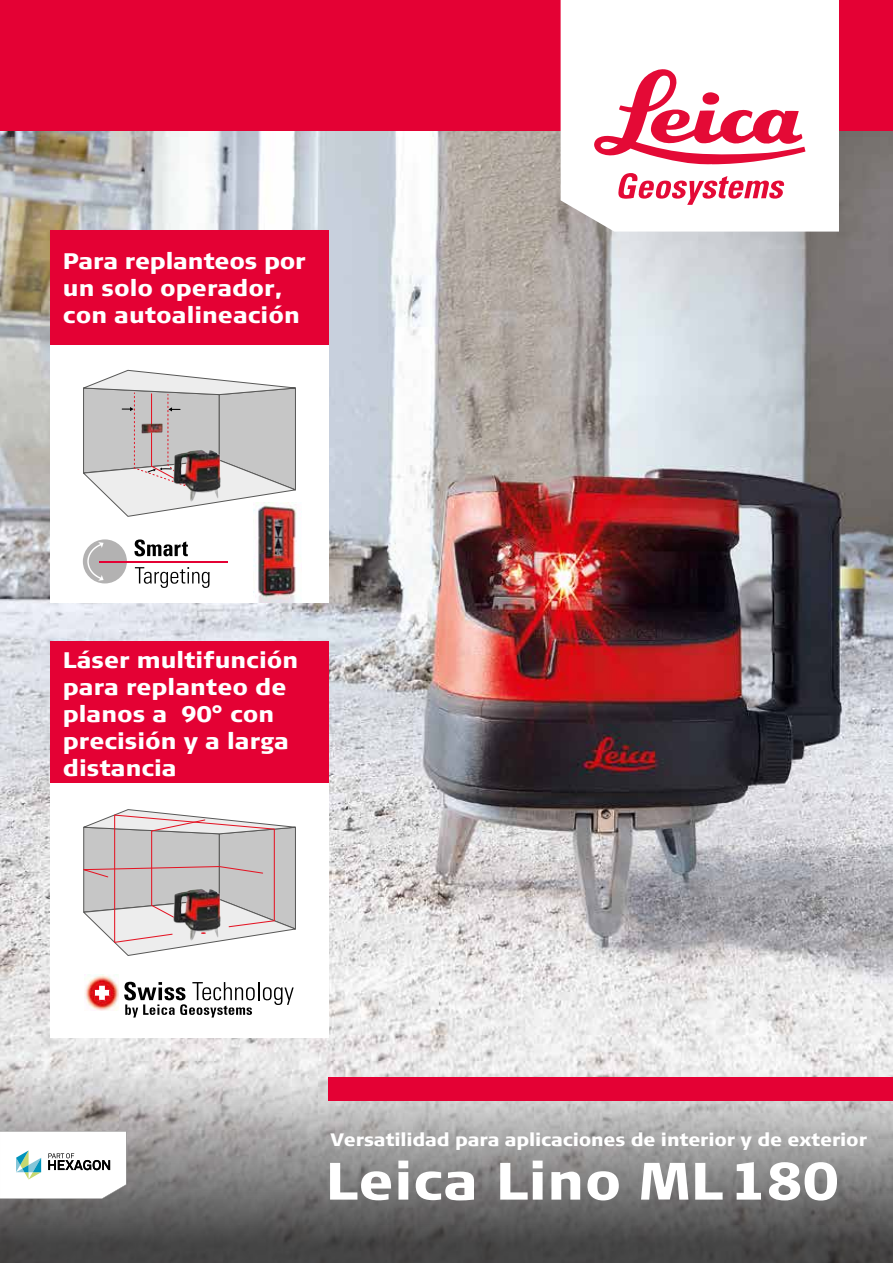
<style>
.page{position:relative;width:893px;height:1263px;background:#fff}
.page>*{position:absolute;margin:0;border:0;box-sizing:border-box;transform-origin:0 0}
.t1{font:900 52.5px "Signa Pro";letter-spacing:.015em;color:#fff}
.t2{font:900 22.5px/27px "Signa Pro";color:#fff}
.t3{font:900 18px "Signa Pro";letter-spacing:-.01em;color:#fff}
</style>
<div class="page">
<img style="left:0;top:131px;width:893px;height:901px">
<div style="left:0;top:0;width:893px;height:131px;background:#e40134"></div>
<div style="left:561px;top:0;width:278px;height:232px;background:#fff"></div>
<svg style="left:594px;top:68px;width:211px;height:97px"></svg>
<svg style="left:617px;top:173px;width:168px;height:32px"></svg>
<svg style="left:0;top:1032px;width:893px;height:231px;background:#989797"></svg>
<div style="left:329px;top:1077px;width:564px;height:23px;background:#e40134"></div>
<div style="left:50px;top:231px;width:279px;height:114px;background:#e40134"></div>
<div style="left:50px;top:345px;width:279px;height:258px;background:#fff"></div>
<svg style="left:83px;top:370px;width:213px;height:147px"></svg>
<img style="left:129px;top:429px;width:128px;height:85px">
<div style="left:83px;top:539px;width:44px;height:44px;background:#b3b2b2;border-radius:50%"></div>
<svg style="left:87px;top:542px;width:17px;height:39px"></svg>
<svg style="left:134px;top:539px;width:54px;height:17px"></svg>
<svg style="left:135px;top:567px;width:75px;height:21px"></svg>
<hr style="left:99px;top:561px;width:128px;height:1px;background:#e40134">
<svg style="left:0;top:1131px;width:126px;height:68px"></svg>
<div style="left:50px;top:641px;width:279px;height:146px;background:#e40134"></div>
<div style="left:50px;top:784px;width:279px;height:254px;background:#fff"></div>
<svg style="left:83px;top:809px;width:213px;height:147px"></svg>
<img style="left:129px;top:868px;width:128px;height:85px">
<img style="left:84px;top:975px;width:35px;height:35px">
<svg style="left:94px;top:985px;width:16px;height:16px"></svg>
<svg style="left:95px;top:986px;width:14px;height:14px"></svg>
<svg style="left:124px;top:982px;width:170px;height:35px"></svg>
<img style="left:254px;top:503px;width:43px;height:100px">
<p class="t2" style="left:63px;top:247px;width:244px">Para replanteos por un solo operador, con autoalineación</p>
<p class="t2" style="left:63px;top:646px;width:237px">Láser multifunción para replanteo de planos a 90° con precisión y a larga distancia</p>
<p class="t3" style="left:330px;top:1127px;width:538px">Versatilidad para aplicaciones de interior y de exterior</p>
<h1 class="t1" style="left:326px;top:1145px;width:514px">Leica Lino ML180</h1>
</div>
